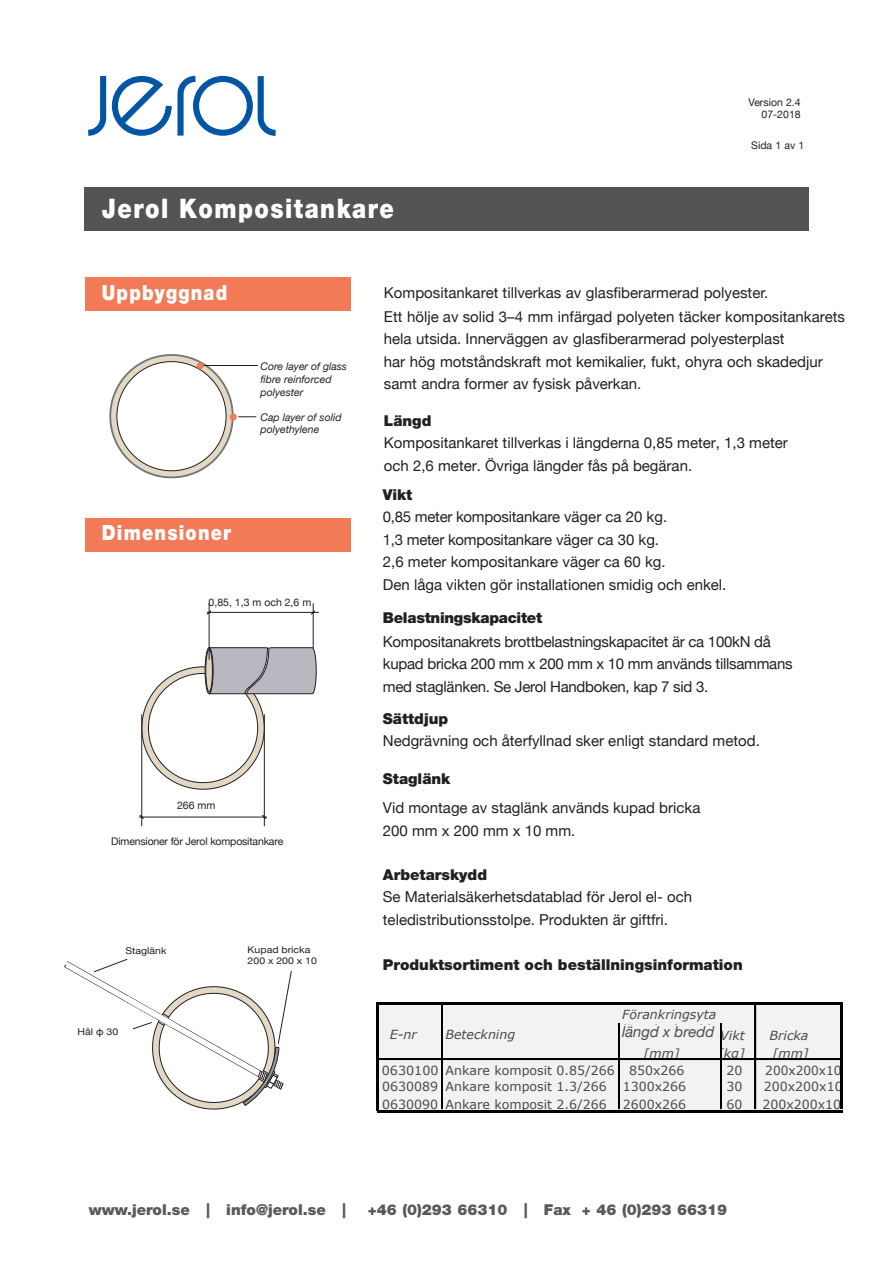
<style>
.page{position:relative;width:893px;height:1264px;background:#fff}
.page>*{position:absolute;margin:0;border:0;box-sizing:border-box;transform-origin:0 0}
.t1{font:900 27px "Helvetica Neue LT Pro";letter-spacing:.065em;color:#fff;scale:.85 1}
.t2{font:900 21px "Helvetica Neue LT Pro";letter-spacing:.065em;color:#fff;scale:.85 1}
.t3{font:15px/22.5px "Helvetica Neue";color:#231f20}
.t4{font:15px/22.5px "Helvetica Neue";letter-spacing:-.02em;color:#231f20}
.t5{font:900 15px "Helvetica Neue LT Pro";color:#231f20}
.t6{font:900 15px "Helvetica Neue LT Pro";color:#58595b}
.t7{font:italic 15px "Helvetica Neue";color:#4d4d4d}
.t8{font:12.6px "Verdana";color:#4a4a4a}
.t9{font:italic 12.6px/15.1px "Verdana";color:#4a4a4a}
.t10{font:10.5px/12.6px "Helvetica Neue";letter-spacing:-.015em;color:#231f20;text-align:right}
.t11{font:italic 10.5px/12.6px "Helvetica Neue";color:#231f20}
.t12{font:9.45px/11.2px "Helvetica Neue";color:#231f20;scale:1.12 1}
</style>
<div class="page">
<svg style="left:110px;top:355px;width:123px;height:122px;background:#c3b9ac"></svg>
<div style="left:117px;top:362px;width:109px;height:109px;background:#fff;border-radius:50%"></div>
<svg style="left:88px;top:76px;width:187px;height:60px"></svg>
<div style="left:84px;top:188px;width:725px;height:43px;background:#565353"></div>
<div style="left:86px;top:278px;width:265px;height:33px;background:#f37a56"></div>
<div style="left:86px;top:518px;width:265px;height:33px;background:#f37a56"></div>
<hr style="left:200px;top:365px;width:58px;height:1px;background:#231f20">
<svg style="left:238px;top:416px;width:18px;height:1px"></svg>
<div style="left:197px;top:362px;width:7px;height:7px;background:#f37a56;border-radius:50%"></div>
<div style="left:230px;top:413px;width:7px;height:7px;background:#f37a56;border-radius:50%"></div>
<svg style="left:139px;top:603px;width:180px;height:223px"></svg>
<svg style="left:64px;top:958px;width:228px;height:152px"></svg>
<div style="left:377px;top:1003px;width:466px;height:108px;background:#f2f2f2"></div>
<hr style="left:378px;top:1002px;width:465px;height:2px;background:#000">
<hr style="left:378px;top:1058px;width:462px;height:2px;background:#000">
<hr style="left:376px;top:1002px;width:2px;height:58px;background:#000">
<hr style="left:441px;top:1004px;width:1px;height:105px;background:#000">
<hr style="left:618px;top:1023px;width:1px;height:86px;background:#000">
<hr style="left:720px;top:1023px;width:1px;height:86px;background:#000">
<hr style="left:754px;top:1004px;width:2px;height:105px;background:#000">
<hr style="left:377px;top:1110px;width:466px;height:2px;background:#000">
<hr style="left:840px;top:1004px;width:3px;height:56px;background:#000">
<hr style="left:840px;top:1053px;width:3px;height:56px;background:#000">
<hr style="left:376px;top:1055px;width:2px;height:56px;background:#000">
<p class="t10" style="left:748px;top:96px;width:54px">Version 2.4<br>07-2018</p>
<h1 class="t1" style="left:102px;top:192px;width:345px">Jerol Kompositankare</h1>
<p class="t10" style="left:751px;top:139px;width:55px">Sida 1 av 1</p>
<h2 class="t2" style="left:102px;top:280px;width:149px">Uppbyggnad</h2>
<p class="t11" style="left:260px;top:360px;width:88px">Core layer of glass fibre reinforced polyester</p>
<p class="t11" style="left:260px;top:410px;width:83px">Cap layer of solid polyethylene</p>
<h2 class="t2" style="left:102px;top:520px;width:153px">Dimensioner</h2>
<p class="t10" style="left:209px;top:596px;width:104px">0,85, 1,3 m och 2,6 m</p>
<p class="t10" style="left:177px;top:798px;width:40px">266 mm</p>
<p class="t10" style="left:111px;top:835px;width:174px">Dimensioner för Jerol kompositankare</p>
<p class="t12" style="left:125px;top:944px;width:38px">Staglänk</p>
<p class="t12" style="left:248px;top:944px;width:63px">Kupad bricka<br>200 x 200 x 10</p>
<p class="t12" style="left:78px;top:1026px;width:38px">Hål φ 30</p>
<p class="t3" style="left:384px;top:280px;width:462px;line-height:24px">Kompositankaret tillverkas av glasfiberarmerad polyester.<br>Ett hölje av solid 3–4 mm infärgad polyeten täcker kompositankarets</p>
<p class="t3" style="left:384px;top:328px;width:440px">hela utsida. Innerväggen av glasfiberarmerad polyesterplast<br>har hög motståndskraft mot kemikalier, fukt, ohyra och skadedjur samt andra former av fysisk påverkan.</p>
<p class="t5" style="left:384px;top:411px;width:49px">Längd</p>
<p class="t3" style="left:384px;top:431px;width:405px">Kompositankaret tillverkas i längderna 0,85 meter, 1,3 meter och 2,6 meter. Övriga längder fås på begäran.</p>
<p class="t5" style="left:383px;top:485px;width:31px">Vikt</p>
<p class="t3" style="left:383px;top:505px;width:345px">0,85 meter kompositankare väger ca 20 kg.<br>1,3 meter kompositankare väger ca 30 kg.<br>2,6 meter kompositankare väger ca 60 kg.<br>Den låga vikten gör installationen smidig och enkel.</p>
<p class="t5" style="left:383px;top:608px;width:161px">Belastningskapacitet</p>
<p class="t4" style="left:383px;top:630px;width:411px">Kompositanakrets brottbelastningskapacitet är ca 100kN då kupad bricka 200 mm x 200 mm x 10 mm används tillsammans med staglänken. Se Jerol Handboken, kap 7 sid 3.</p>
<p class="t5" style="left:383px;top:709px;width:67px">Sättdjup</p>
<p class="t3" style="left:383px;top:729px;width:378px">Nedgrävning och återfyllnad sker enligt standard metod.</p>
<p class="t5" style="left:383px;top:769px;width:69px">Staglänk</p>
<p class="t3" style="left:383px;top:796px;width:319px">Vid montage av staglänk används kupad bricka<br>200 mm x 200 mm x 10 mm.</p>
<p class="t5" style="left:383px;top:865px;width:106px">Arbetarskydd</p>
<p class="t3" style="left:383px;top:885px;width:311px">Se Materialsäkerhetsdatablad för Jerol el- och teledistributionsstolpe. Produkten är giftfri.</p>
<p class="t5" style="left:383px;top:955px;width:361px">Produktsortiment och beställningsinformation</p>
<p class="t9" style="left:622px;top:1006px;width:96px">Förankringsyta längd x bredd</p>
<p class="t7" style="left:622px;top:1023px;width:94px">längd x bredd</p>
<p class="t9" style="left:390px;top:1026px;width:28px">E-nr</p>
<p class="t9" style="left:445px;top:1026px;width:71px">Beteckning</p>
<p class="t9" style="left:720px;top:1027px;width:26px">Vikt</p>
<p class="t9" style="left:769px;top:1027px;width:40px">Bricka</p>
<p class="t9" style="left:643px;top:1045px;width:37px">[mm]</p>
<p class="t9" style="left:718px;top:1045px;width:28px">[kg]</p>
<p class="t9" style="left:772px;top:1045px;width:37px">[mm]</p>
<p class="t8" style="left:382px;top:1062px;width:304px">0630100 Ankare komposit 0.85/266 850x266</p>
<p class="t8" style="left:726px;top:1062px;width:18px">20</p>
<p class="t8" style="left:765px;top:1062px;width:78px">200x200x10</p>
<p class="t8" style="left:382px;top:1078px;width:226px">0630089 Ankare komposit 1.3/266</p>
<p class="t8" style="left:622px;top:1078px;width:65px">1300x266</p>
<p class="t8" style="left:726px;top:1078px;width:18px">30</p>
<p class="t8" style="left:763px;top:1078px;width:80px">200x200x10</p>
<p class="t8" style="left:382px;top:1096px;width:226px">0630090 Ankare komposit 2.6/266</p>
<p class="t8" style="left:622px;top:1096px;width:65px">2600x266</p>
<p class="t8" style="left:726px;top:1096px;width:18px">60</p>
<p class="t8" style="left:762px;top:1096px;width:80px">200x200x10</p>
<p class="t6" style="left:89px;top:1200px;width:258px">www.jerol.se | info@jerol.se |</p>
<p class="t6" style="left:368px;top:1200px;width:361px">+46 (0)293 66310 | Fax + 46 (0)293 66319</p>
</div>
